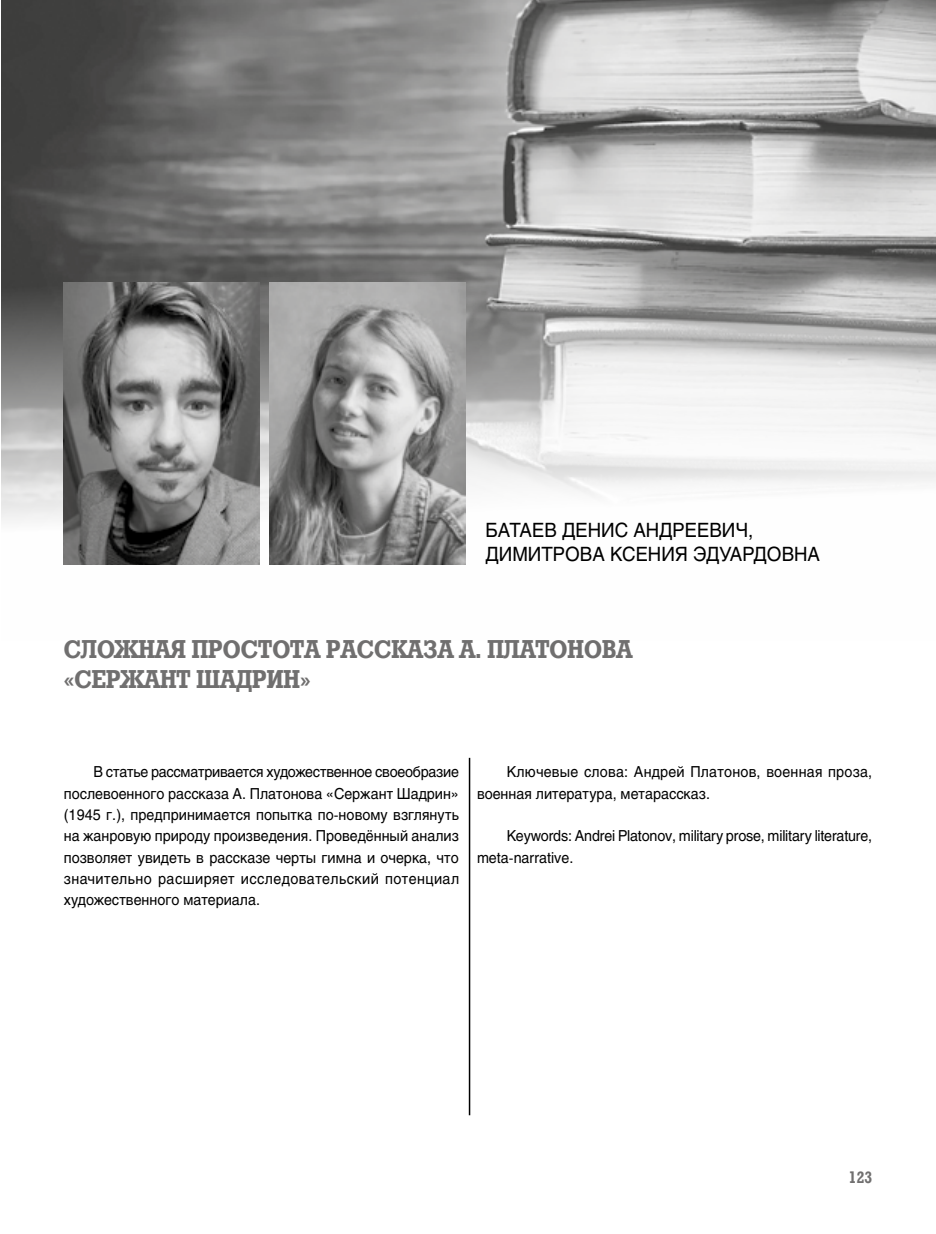
<style>
.page{position:relative;width:936px;height:1234px;background:#fff}
.page>*{position:absolute;margin:0;border:0;box-sizing:border-box;transform-origin:0 0}
.t1{font:700 25.5px/30.6px "Rodeo";color:#706f6f;scale:.9 1}
.t2{font:19.5px/23.4px "Helios C";color:#000;scale:.95 1}
.t3{font:700 16.5px "Rodeo";color:#706f6f;scale:.9 1}
.t4{font:15px/21.3px "Helios C";color:#000;scale:.95 1}
</style>
<div class="page">
<img style="left:1px;top:0;width:934px;height:565px">
<img style="left:64px;top:282px;width:195px;height:282px">
<img style="left:269px;top:282px;width:196px;height:282px">
<hr style="left:469px;top:757px;width:1px;height:357px;background:#000">
<h2 class="t2" style="left:485px;top:518px;width:354px">БАТАЕВ ДЕНИС АНДРЕЕВИЧ,<br>ДИМИТРОВА КСЕНИЯ ЭДУАРДОВНА</h2>
<h1 class="t1" style="left:64px;top:633px;width:633px">СЛОЖНАЯ ПРОСТОТА РАССКАЗА А. ПЛАТОНОВА «СЕРЖАНТ ШАДРИН»</h1>
<p class="t4" style="left:64px;top:761px;width:417px;text-align:justify;text-indent:30px">В статье рассматривается художественное своеобразие послевоенного рассказа А. Платонова «Сержант Шадрин» (1945 г.), предпринимается попытка по-новому взглянуть на жанровую природу произведения. Проведённый анализ позволяет увидеть в рассказе черты гимна и очерка, что значительно расширяет исследовательский потенциал художественного материала.</p>
<p class="t4" style="left:477px;top:761px;width:417px;text-indent:30px">Ключевые слова: Андрей Платонов, военная проза, военная литература, метарассказ.</p>
<p class="t4" style="left:477px;top:825px;width:417px;text-indent:30px">Keywords: Andrei Platonov, military prose, military literature, meta-narrative.</p>
<p class="t3" style="left:848px;top:1168px;width:27px">123</p>
</div>
